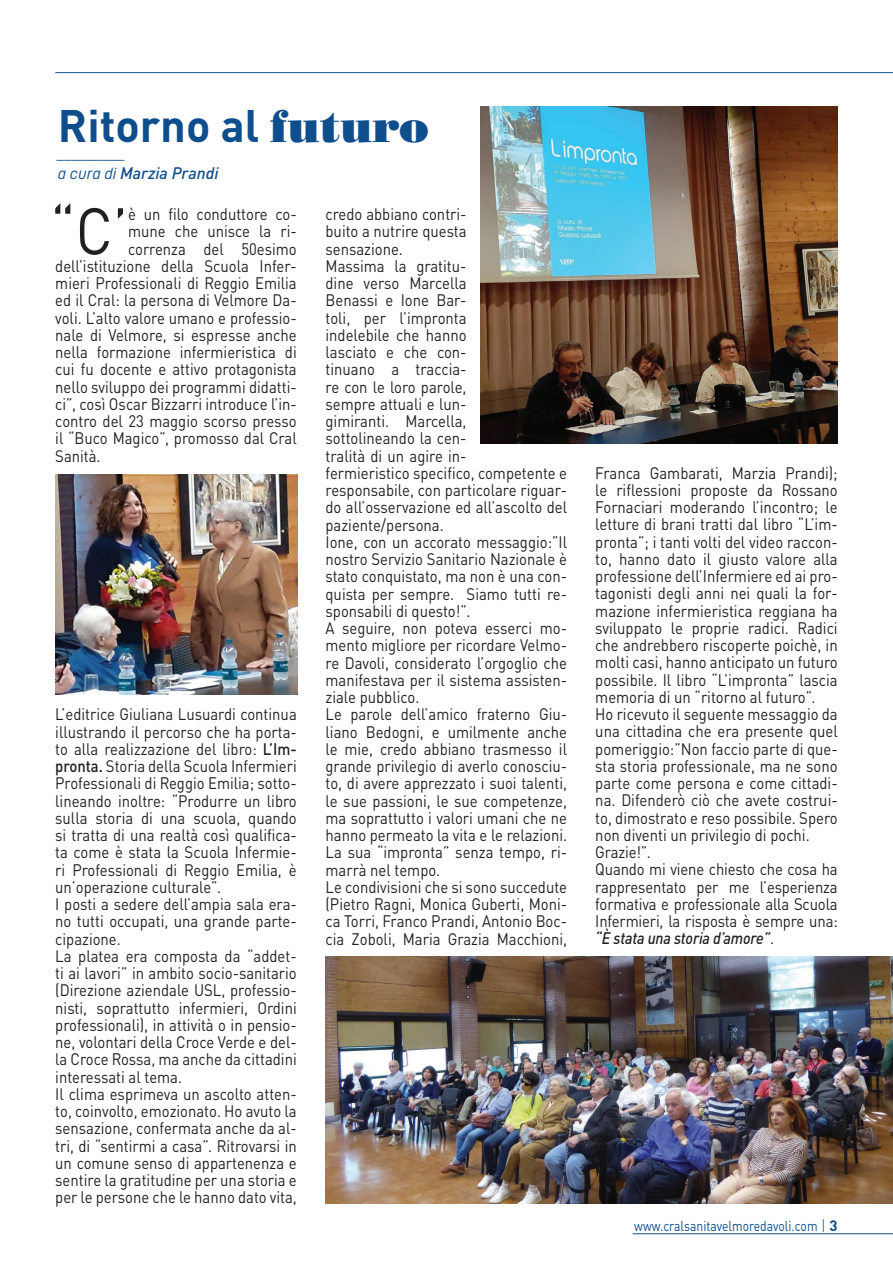
<style>
.page{position:relative;width:893px;height:1263px;background:#fff}
.page>*{position:absolute;margin:0;border:0;box-sizing:border-box;transform-origin:0 0}
.t1{font:64.95px "DIN Pro";color:#231f20;scale:.9 1}
.t2{font:700 45px "DIN Pro";color:#0f4e8c}
.t3{font:16.5px/17.2px "DIN Pro";color:#231f20;scale:.9 1}
.t4{font:italic 500 16.5px "DIN Pro";color:#0f4e8c}
.t5{font:16.5px "D DIN Italic";color:#0f4e8c}
.t6{font:14.25px "DIN Pro";color:#0f4e8c;scale:.85 1}
.s1{font-family:"Bodoni Poster";font-weight:400}
.s2{font-family:"D DIN Italic";font-weight:400;font-style:normal}
.s3{font-weight:500}
.s4{font-weight:500;font-style:italic}
.s5{font-weight:300;font-size:14.85px}
.s6{font-family:"DIN";font-weight:700;font-size:14.85px}
</style>
<div class="page">
<hr style="left:633px;top:1233px;width:260px;height:1px;background:#0f4e8c">
<hr style="left:55px;top:72px;width:838px;height:1px;background:#0f4e8c">
<img style="left:55px;top:475px;width:243px;height:220px">
<img style="left:326px;top:957px;width:567px;height:246px">
<img style="left:480px;top:106px;width:358px;height:338px">
<h2 class="t2" style="left:58px;top:88px;width:373px">Ritorno al <span class="s1">futuro</span></h2>
<p class="t5" style="left:58px;top:144px;width:69px">_________</p>
<p class="t4" style="left:58px;top:159px;width:162px"><span class="s2">a cura di</span> Marzia Prandi</p>
<h1 class="t1" style="left:50px;top:180px;width:88px">“C’</h1>
<p class="t3" style="left:128px;top:204px;width:189px">è un filo conduttore co-</p>
<p class="t3" style="left:128px;top:221px;width:189px">mune che unisce la ri-</p>
<p class="t3" style="left:128px;top:238px;width:189px">correnza del 50esimo</p>
<p class="t3" style="left:55px;top:256px;width:270px">dell’istituzione della Scuola Infer-</p>
<p class="t3" style="left:55px;top:273px;width:270px">mieri Professionali di Reggio Emilia</p>
<p class="t3" style="left:55px;top:290px;width:270px">ed il Cral: la persona di Velmore Da-</p>
<p class="t3" style="left:55px;top:307px;width:270px">voli. L’alto valore umano e professio-</p>
<p class="t3" style="left:55px;top:325px;width:270px">nale di Velmore, si espresse anche</p>
<p class="t3" style="left:55px;top:342px;width:270px">nella formazione infermieristica di</p>
<p class="t3" style="left:55px;top:359px;width:270px">cui fu docente e attivo protagonista</p>
<p class="t3" style="left:55px;top:376px;width:270px">nello sviluppo dei programmi didatti-</p>
<p class="t3" style="left:55px;top:394px;width:270px">ci”, così Oscar Bizzarri introduce l’in-</p>
<p class="t3" style="left:55px;top:411px;width:270px">contro del 23 maggio scorso presso</p>
<p class="t3" style="left:55px;top:428px;width:270px">il “Buco Magico”, promosso dal Cral</p>
<p class="t3" style="left:55px;top:445px;width:52px">Sanità.</p>
<p class="t3" style="left:55px;top:704px;width:270px">L’editrice Giuliana Lusuardi continua illustrando il percorso che ha porta&shy;to alla realizzazione del libro: <span class="s3">L’Im&shy;pronta.</span> Storia della Scuola Infermieri Professionali di Reggio Emilia; sotto&shy;lineando inoltre: “Produrre un libro sulla storia di una scuola, quando si tratta di una realtà così qualifica&shy;ta come è stata la Scuola Infermie&shy;ri Professionali di Reggio Emilia, è un’operazione culturale”.<br>I posti a sedere dell’ampia sala era&shy;no tutti occupati, una grande parte&shy;cipazione.<br>La platea era composta da “addet&shy;ti ai lavori” in ambito socio-sanitario (Direzione aziendale USL, professio&shy;nisti, soprattutto infermieri, Ordini professionali), in attività o in pensio&shy;ne, volontari della Croce Verde e del&shy;la Croce Rossa, ma anche da cittadini interessati al tema.<br>Il clima esprimeva un ascolto atten&shy;to, coinvolto, emozionato. Ho avuto la sensazione, confermata anche da al&shy;tri, di “sentirmi a casa”. Ritrovarsi in un comune senso di appartenenza e sentire la gratitudine per una storia e per le persone che le hanno dato vita,</p>
<p class="t3" style="left:326px;top:204px;width:270px">credo abbiano contri-<br>buito a nutrire questa<br>sensazione.<br>Massima la gratitu-<br>dine verso Marcella<br>Benassi e Ione Bar-<br>toli, per l’impronta<br>indelebile che hanno<br>lasciato e che con-<br>tinuano a traccia-<br>re con le loro parole,<br>sempre attuali e lun-<br>gimiranti. Marcella,<br>sottolineando la cen-<br>tralità di un agire in-<br>fermieristico specifico, competente e responsabile, con particolare riguar&shy;do all’osservazione ed all’ascolto del paziente/persona.<br>Ione, con un accorato messaggio:”Il nostro Servizio Sanitario Nazionale è stato conquistato, ma non è una con&shy;quista per sempre. Siamo tutti re&shy;sponsabili di questo!”.<br>A seguire, non poteva esserci mo&shy;mento migliore per ricordare Velmo&shy;re Davoli, considerato l’orgoglio che manifestava per il sistema assisten&shy;ziale pubblico.<br>Le parole dell’amico fraterno Giu&shy;liano Bedogni, e umilmente anche le mie, credo abbiano trasmesso il grande privilegio di averlo conosciu&shy;to, di avere apprezzato i suoi talenti, le sue passioni, le sue competenze, ma soprattutto i valori umani che ne hanno permeato la vita e le relazioni.<br>La sua “impronta” senza tempo, ri&shy;marrà nel tempo.<br>Le condivisioni che si sono succedute (Pietro Ragni, Monica Guberti, Moni&shy;ca Torri, Franco Prandi, Antonio Boc&shy;cia Zoboli, Maria Grazia Macchioni,</p>
<p class="t3" style="left:595px;top:462px;width:271px">Franca Gambarati, Marzia Prandi); le riflessioni proposte da Rossano Fornaciari moderando l’incontro; le letture di brani tratti dal libro “L’im&shy;pronta”; i tanti volti del video raccon&shy;to, hanno dato il giusto valore alla professione dell’Infermiere ed ai pro&shy;tagonisti degli anni nei quali la for&shy;mazione infermieristica reggiana ha sviluppato le proprie radici. Radici che andrebbero riscoperte poichè, in molti casi, hanno anticipato un futuro possibile. Il libro “L’impronta” lascia memoria di un “ritorno al futuro”.<br>Ho ricevuto il seguente messaggio da una cittadina che era presente quel pomeriggio:”Non faccio parte di que&shy;sta storia professionale, ma ne sono parte come persona e come cittadi&shy;na. Difenderò ciò che avete costrui&shy;to, dimostrato e reso possibile. Spero non diventi un privilegio di pochi.<br>Grazie!”.<br>Quando mi viene chiesto che cosa ha rappresentato per me l’esperienza formativa e professionale alla Scuola Infermieri, la risposta è sempre una: <span class="s4">“È stata una storia d’amore”</span>.</p>
<p class="t6" style="left:634px;top:1215px;width:241px">www.cralsanitavelmoredavoli.com <span class="s5">|</span> <span class="s6">3</span></p>
</div>
